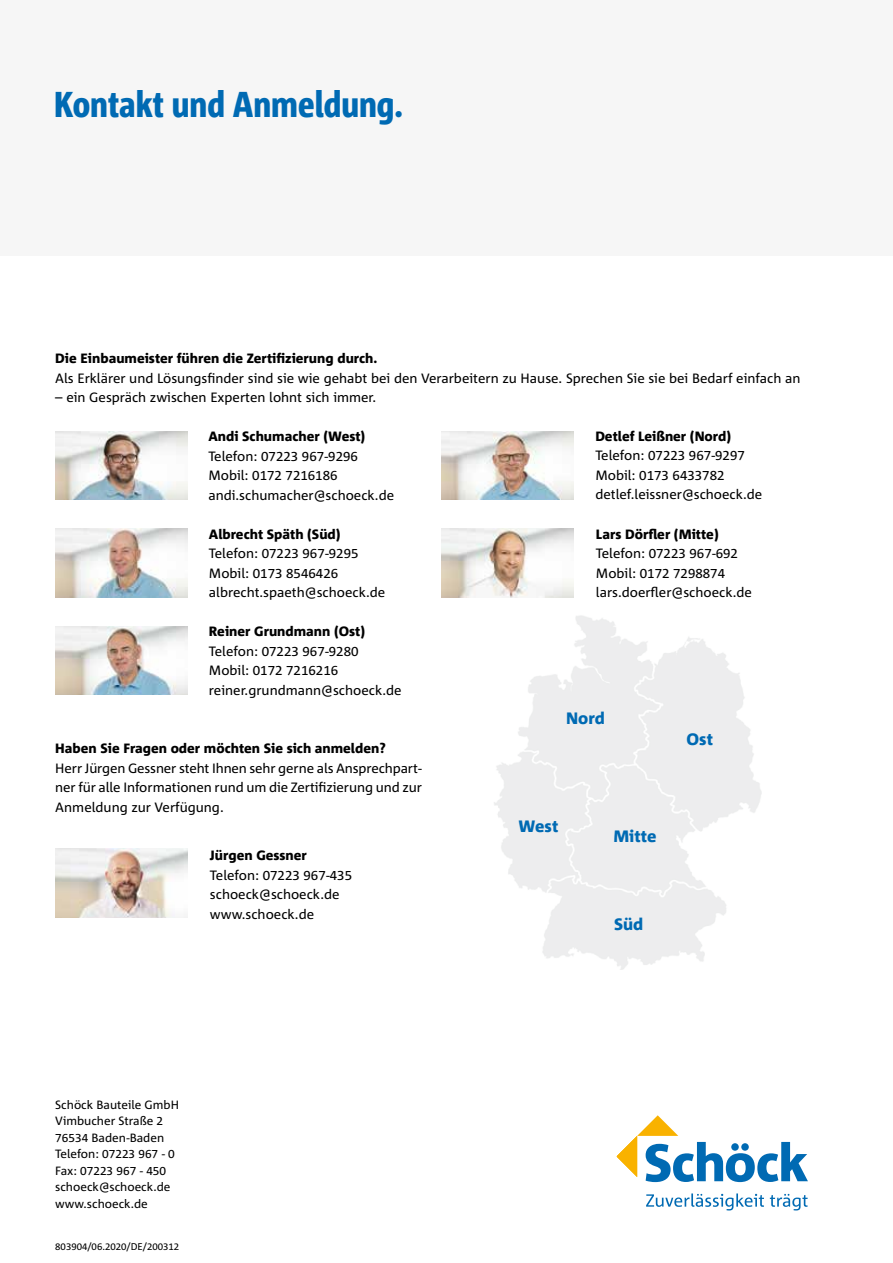
<style>
.page{position:relative;width:893px;height:1263px;background:#fff}
.page>*{position:absolute;margin:0;border:0;box-sizing:border-box;transform-origin:0 0}
.t1{font:800 condensed 36px "Corpid Schoeck";color:#006ab3}
.t2{font:800 16.5px "Corpid Schoeck";color:#006ab3}
.t3{font:13.5px/19.5px "Corpid Schoeck";color:#000}
.t4{font:800 13.5px "Corpid Schoeck";color:#000}
.t5{font:12px/16.5px "Corpid Schoeck";color:#000}
.t6{font:9.75px "Corpid Schoeck";color:#000}
</style>
<div class="page">
<svg style="left:617px;top:1115px;width:191px;height:67px"></svg>
<svg style="left:646px;top:1193px;width:118px;height:17px"></svg>
<svg style="left:770px;top:1194px;width:38px;height:16px"></svg>
<div style="left:0;top:0;width:893px;height:255px;background:#f6f6f6"></div>
<img style="left:55px;top:431px;width:132px;height:69px">
<img style="left:55px;top:528px;width:132px;height:69px">
<img style="left:55px;top:626px;width:132px;height:69px">
<img style="left:441px;top:431px;width:132px;height:69px">
<img style="left:441px;top:528px;width:132px;height:69px">
<img style="left:55px;top:848px;width:132px;height:69px">
<h1 class="t1" style="left:54px;top:82px;width:350px">Kontakt und Anmeldung.</h1>
<p class="t4" style="left:55px;top:350px;width:324px">Die Einbaumeister führen die Zertifizierung durch.</p>
<p class="t3" style="left:55px;top:368px;width:747px">Als Erklärer und Lösungsfinder sind sie wie gehabt bei den Verarbeitern zu Hause. Sprechen Sie sie bei Bedarf einfach an</p>
<p class="t3" style="left:55px;top:387px;width:323px">– ein Gespräch zwischen Experten lohnt sich immer.</p>
<p class="t4" style="left:208px;top:428px;width:158px">Andi Schumacher (West)</p>
<p class="t3" style="left:208px;top:446px;width:187px">Telefon: 07223 967-9296<br>Mobil: 0172 7216186 andi.schumacher@schoeck.de</p>
<p class="t4" style="left:596px;top:525px;width:124px">Lars Dörfler (Mitte)</p>
<p class="t3" style="left:596px;top:543px;width:157px">Telefon: 07223 967-692<br>Mobil: 0172 7298874 lars.doerfler@schoeck.de</p>
<p class="t4" style="left:595px;top:428px;width:137px">Detlef Leißner (Nord)</p>
<p class="t3" style="left:595px;top:446px;width:169px">Telefon: 07223 967-9297<br>Mobil: 0173 6433782 detlef.leissner@schoeck.de</p>
<p class="t4" style="left:209px;top:525px;width:133px">Albrecht Späth (Süd)</p>
<p class="t3" style="left:209px;top:543px;width:178px">Telefon: 07223 967-9295<br>Mobil: 0173 8546426 albrecht.spaeth@schoeck.de</p>
<p class="t4" style="left:209px;top:623px;width:158px">Reiner Grundmann (Ost)</p>
<p class="t3" style="left:209px;top:641px;width:194px">Telefon: 07223 967-9280<br>Mobil: 0172 7216216 reiner.grundmann@schoeck.de</p>
<p class="t4" style="left:55px;top:740px;width:332px">Haben Sie Fragen oder möchten Sie sich anmelden?</p>
<p class="t3" style="left:55px;top:758px;width:368px;text-align:justify">Herr Jürgen Gessner steht Ihnen sehr gerne als Ansprechpart&shy;ner für alle Informationen rund um die Zertifizierung und zur Anmeldung zur Verfügung.</p>
<p class="t4" style="left:210px;top:847px;width:98px">Jürgen Gessner</p>
<p class="t3" style="left:210px;top:865px;width:144px">Telefon: 07223 967-435 schoeck@schoeck.de www.schoeck.de</p>
<p class="t5" style="left:55px;top:1096px;width:125px">Schöck Bauteile GmbH<br>Vimbucher Straße 2<br>76534 Baden-Baden<br>Telefon: 07223 967 - 0<br>Fax: 07223 967 - 450 schoeck@schoeck.de www.schoeck.de</p>
<p class="t6" style="left:55px;top:1241px;width:125px">803904/06.2020/DE/200312</p>
<p class="t2" style="left:566px;top:708px;width:40px">Nord</p>
<p class="t2" style="left:519px;top:816px;width:41px">West</p>
<p class="t2" style="left:613px;top:826px;width:45px">Mitte</p>
<p class="t2" style="left:614px;top:913px;width:31px">Süd</p>
<p class="t2" style="left:687px;top:729px;width:28px">Ost</p>
</div>
